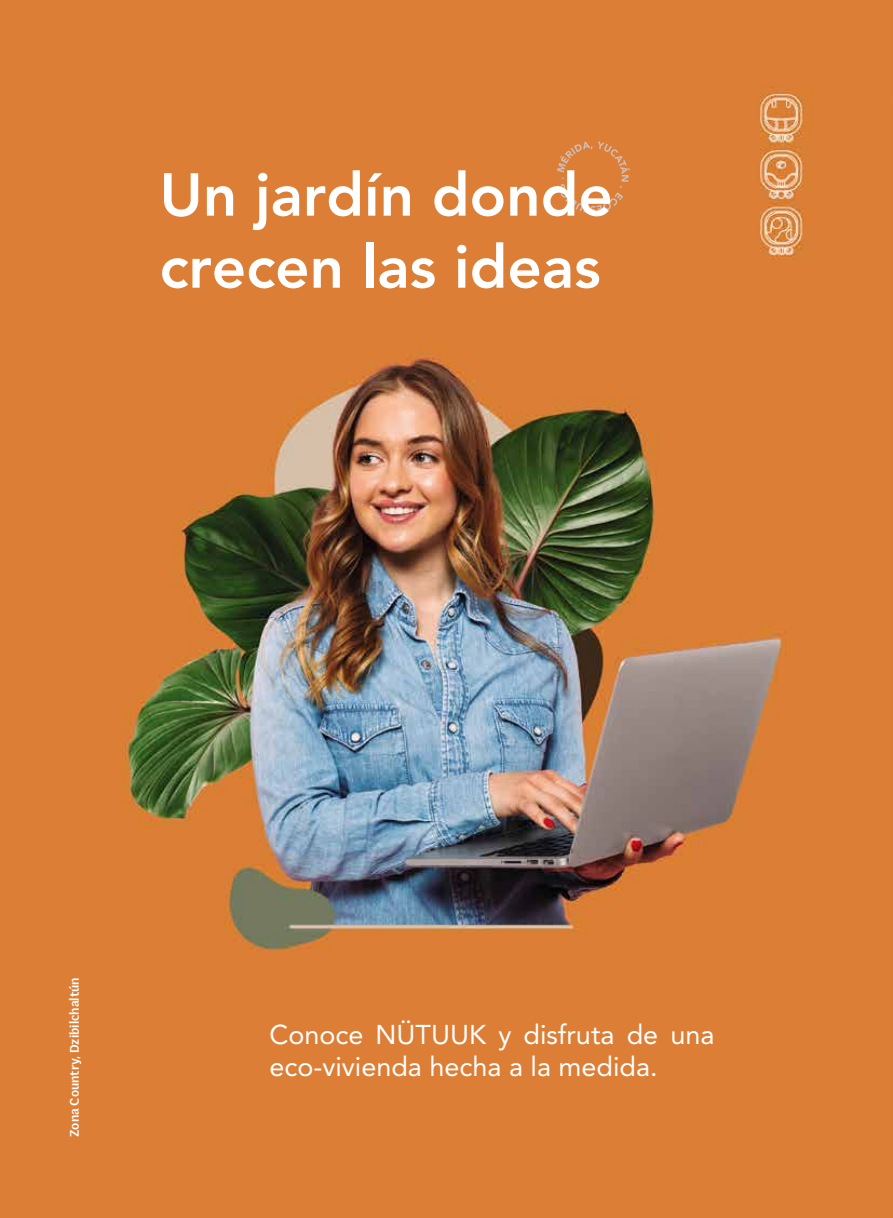
<style>
.page{position:relative;width:893px;height:1218px;background:#fff}
.page>*{position:absolute;margin:0;border:0;box-sizing:border-box;transform-origin:0 0}
.t1{font:800 60px/72px "Avenir LT Std";color:#fff}
.t2{font:27px/32.4px "Avenir LT Std";color:#fff}
.t3{font:500 12.9px "Cena";color:#fff}
</style>
<div class="page">
<img style="left:0;top:0;width:893px;height:1218px">
<svg style="left:557px;top:141px;width:73px;height:72px;background:#da8443"></svg>
<h1 class="t1" style="left:159px;top:159px;width:455px">Un jardín donde crecen las ideas</h1>
<p class="t3" style="left:67px;top:1137px;width:161px;rotate:-90deg">Zona Country, Dzibilchaltún</p>
<p class="t2" style="left:269px;top:1018px;width:446px">Conoce NÜTUUK y disfruta de una eco-vivienda hecha a la medida.</p>
</div>
